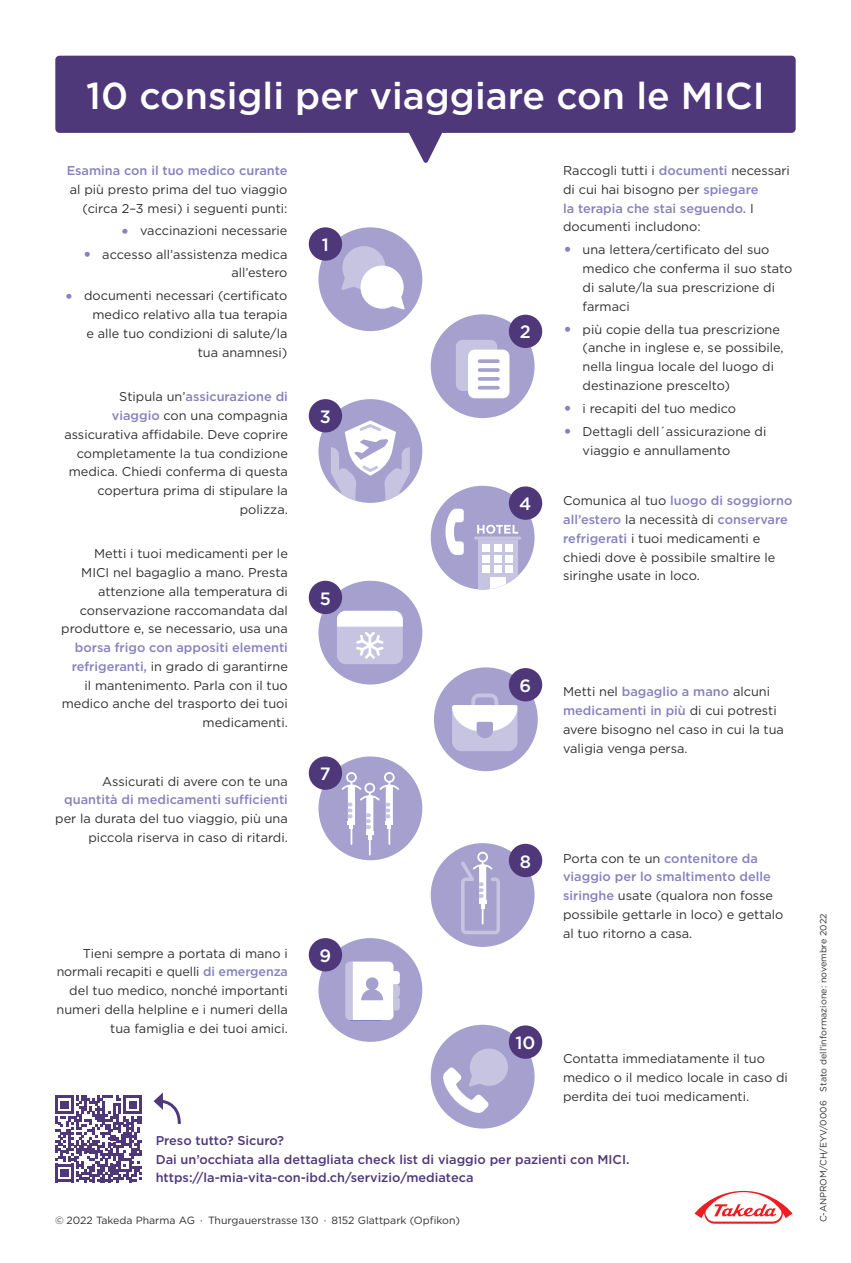
<style>
.page{position:relative;width:851px;height:1263px;background:#fff}
.page>*{position:absolute;margin:0;border:0;box-sizing:border-box;transform-origin:0 0}
.t1{font:500 37.5px "Gotham";color:#fff}
.t2{font:500 17.85px "Gotham";color:#fff}
.t3{font:12.75px/18.8px "Gotham";color:#312f30;text-align:right}
.t4{font:500 12.75px/18.8px "Gotham";color:#4e387a}
.t5{font:500 12.75px "Gotham";color:#8781bd}
.t6{font:10.5px "Gotham";color:#312f30}
.t7{font:9px "Gotham";color:#312f30}
.s1{font-size:19.2px;color:#8781bd}
.s2{font-weight:500;color:#8781bd}
</style>
<div class="page">
<div style="left:55px;top:56px;width:740px;height:77px;background:#4e387a;border-radius:4px"></div>
<svg style="left:403px;top:132px;width:45px;height:31px"></svg>
<div style="left:318px;top:938px;width:104px;height:104px;background:#a5a0ce;border-radius:50%"></div>
<div style="left:430px;top:1025px;width:104px;height:103px;background:#a5a0ce;border-radius:50%"></div>
<div style="left:309px;top:938px;width:33px;height:33px;background:#4e387a;border-radius:50%"></div>
<div style="left:508px;top:1025px;width:34px;height:34px;background:#4e387a;border-radius:50%"></div>
<div style="left:318px;top:581px;width:104px;height:103px;background:#a5a0ce;border-radius:50%"></div>
<div style="left:434px;top:667px;width:103px;height:104px;background:#a5a0ce;border-radius:50%"></div>
<div style="left:508px;top:668px;width:34px;height:33px;background:#4e387a;border-radius:50%"></div>
<div style="left:318px;top:756px;width:104px;height:104px;background:#a5a0ce;border-radius:50%"></div>
<div style="left:430px;top:843px;width:104px;height:104px;background:#a5a0ce;border-radius:50%"></div>
<div style="left:309px;top:756px;width:33px;height:34px;background:#4e387a;border-radius:50%"></div>
<div style="left:508px;top:844px;width:34px;height:33px;background:#4e387a;border-radius:50%"></div>
<div style="left:318px;top:399px;width:104px;height:104px;background:#a5a0ce;border-radius:50%"></div>
<div style="left:430px;top:486px;width:104px;height:103px;background:#a5a0ce;border-radius:50%"></div>
<div style="left:478px;top:540px;width:39px;height:49px;background:#c6c4e1"></div>
<hr style="left:474px;top:536px;width:47px;height:4px;background:#bfbcdc;border-radius:2px">
<div style="left:482px;top:565px;width:7px;height:8px;background:#fff"></div>
<div style="left:489px;top:577px;width:16px;height:12px;background:#fff"></div>
<div style="left:482px;top:544px;width:7px;height:8px;background:#fff"></div>
<div style="left:482px;top:555px;width:7px;height:7px;background:#fff"></div>
<div style="left:494px;top:544px;width:7px;height:8px;background:#fff"></div>
<div style="left:494px;top:555px;width:7px;height:7px;background:#fff"></div>
<div style="left:494px;top:565px;width:7px;height:8px;background:#fff"></div>
<div style="left:505px;top:544px;width:8px;height:8px;background:#fff"></div>
<div style="left:505px;top:555px;width:8px;height:7px;background:#fff"></div>
<div style="left:505px;top:565px;width:8px;height:8px;background:#fff"></div>
<svg style="left:477px;top:525px;width:41px;height:9px"></svg>
<div style="left:309px;top:399px;width:33px;height:33px;background:#4e387a;border-radius:50%"></div>
<div style="left:508px;top:486px;width:34px;height:34px;background:#4e387a;border-radius:50%"></div>
<div style="left:318px;top:227px;width:104px;height:104px;background:#a5a0ce;border-radius:50%"></div>
<div style="left:430px;top:314px;width:104px;height:104px;background:#a5a0ce;border-radius:50%"></div>
<div style="left:309px;top:227px;width:33px;height:34px;background:#4e387a;border-radius:50%"></div>
<div style="left:508px;top:315px;width:34px;height:33px;background:#4e387a;border-radius:50%"></div>
<div style="left:342px;top:246px;width:43px;height:43px;background:#c6c4e1;border-radius:50%"></div>
<svg style="left:341px;top:274px;width:18px;height:16px"></svg>
<div style="left:360px;top:266px;width:43px;height:43px;background:#fff;border-radius:50%"></div>
<svg style="left:386px;top:293px;width:19px;height:17px"></svg>
<div style="left:456px;top:340px;width:41px;height:51px;background:#c6c4e1;border-radius:7px"></div>
<div style="left:468px;top:350px;width:41px;height:48px;background:#fff;border-radius:7px"></div>
<div style="left:309px;top:581px;width:33px;height:33px;background:#4e387a;border-radius:50%"></div>
<div style="left:337px;top:611px;width:66px;height:53px;background:#c6c4e1;border-radius:9px"></div>
<svg style="left:331px;top:420px;width:79px;height:82px"></svg>
<svg style="left:452px;top:693px;width:65px;height:58px"></svg>
<svg style="left:345px;top:961px;width:55px;height:59px"></svg>
<div style="left:469px;top:1048px;width:39px;height:38px;background:#c6c4e1;border-radius:50%"></div>
<svg style="left:443px;top:1067px;width:46px;height:46px"></svg>
<svg style="left:445px;top:509px;width:18px;height:46px"></svg>
<svg style="left:337px;top:611px;width:66px;height:48px"></svg>
<svg style="left:341px;top:772px;width:58px;height:83px"></svg>
<svg style="left:461px;top:852px;width:39px;height:82px"></svg>
<svg style="left:694px;top:1190px;width:99px;height:34px"></svg>
<svg style="left:153px;top:1092px;width:28px;height:32px"></svg>
<svg style="left:477px;top:377px;width:22px;height:4px"></svg>
<svg style="left:477px;top:386px;width:22px;height:4px"></svg>
<hr style="left:477px;top:368px;width:22px;height:4px;background:#aba7d1;border-radius:2px">
<svg style="left:477px;top:359px;width:22px;height:4px"></svg>
<svg style="left:55px;top:1095px;width:87px;height:87px"></svg>
<h1 class="t1" style="left:86px;top:71px;width:680px">10 consigli per viaggiare con le MICI</h1>
<p class="t5" style="left:67px;top:162px;width:222px">Esamina con il tuo medico curante</p>
<p class="t3" style="left:70px;top:180px;width:219px">al più presto prima del tuo viaggio (circa 2–3 mesi) i seguenti punti:</p>
<p class="t3" style="left:121px;top:221px;width:168px"><span class="s1">•</span> vaccinazioni necessarie</p>
<p class="t3" style="left:83px;top:244px;width:206px"><span class="s1">•</span> accesso all’assistenza medica all’estero</p>
<p class="t3" style="left:64px;top:286px;width:224px"><span class="s1">•</span> documenti necessari (certificato medico relativo alla tua terapia<br>e alle tuo condizioni di salute/la tua anamnesi)</p>
<p class="t3" style="left:64px;top:387px;width:225px">Stipula un’<span class="s2">assicurazione di<br>viaggio</span> con una compagnia assicurativa affidabile. Deve coprire completamente la tua condizione medica. Chiedi conferma di questa copertura prima di stipulare la polizza.</p>
<p class="t3" style="left:61px;top:544px;width:228px">Metti i tuoi medicamenti per le<br>MICI nel bagaglio a mano. Presta attenzione alla temperatura di conservazione raccomandata dal produttore e, se necessario, usa una</p>
<p class="t3" style="left:62px;top:638px;width:227px"><span class="s2">borsa frigo con appositi elementi refrigeranti,</span> in grado di garantirne<br>il mantenimento. Parla con il tuo medico anche del trasporto dei tuoi medicamenti.</p>
<p class="t3" style="left:102px;top:771px;width:187px">Assicurati di avere con te una</p>
<p class="t5" style="left:64px;top:791px;width:225px">quantità di medicamenti sufficienti</p>
<p class="t3" style="left:55px;top:809px;width:234px">per la durata del tuo viaggio, più una piccola riserva in caso di ritardi.</p>
<h2 class="t2" style="left:322px;top:233px;width:9px">1</h2>
<h2 class="t2" style="left:320px;top:405px;width:13px">3</h2>
<h2 class="t2" style="left:319px;top:586px;width:13px">5</h2>
<h2 class="t2" style="left:320px;top:762px;width:12px">7</h2>
<p class="t3" style="left:57px;top:943px;width:233px">Tieni sempre a portata di mano i normali recapiti e quelli <span class="s2">di emergenza </span>del tuo medico, nonché importanti numeri della helpline e i numeri della tua famiglia e dei tuoi amici.</p>
<h2 class="t2" style="left:319px;top:944px;width:13px">9</h2>
<h2 class="t2" style="left:520px;top:320px;width:12px">2</h2>
<h2 class="t2" style="left:519px;top:492px;width:14px">4</h2>
<p class="t3" style="left:563px;top:161px;width:228px;text-align:left">Raccogli tutti i <span class="s2">documenti</span> necessari di cui hai bisogno per <span class="s2">spiegare<br>la terapia che stai seguendo.</span> I documenti includono:</p>
<p class="t3" style="left:582px;top:240px;width:211px;text-align:left;text-indent:-20px"><span class="s1">•</span> una lettera/certificato del suo medico che conferma il suo stato di salute/la sua prescrizione di farmaci</p>
<p class="t3" style="left:582px;top:319px;width:203px;text-align:left;text-indent:-20px"><span class="s1">•</span> più copie della tua prescrizione (anche in inglese e, se possibile, nella lingua locale del luogo di destinazione prescelto)</p>
<p class="t3" style="left:563px;top:399px;width:174px"><span class="s1">•</span> i recapiti del tuo medico</p>
<p class="t3" style="left:582px;top:422px;width:185px;text-align:left;text-indent:-20px"><span class="s1">•</span> Dettagli dell´assicurazione di viaggio e annullamento</p>
<p class="t3" style="left:563px;top:491px;width:230px;text-align:left">Comunica al tuo <span class="s2">luogo di soggiorno all’estero</span> la necessità di <span class="s2">conservare refrigerati</span> i tuoi medicamenti e chiedi dove è possibile smaltire le siringhe usate in loco.</p>
<h2 class="t2" style="left:519px;top:674px;width:13px">6</h2>
<p class="t3" style="left:563px;top:682px;width:222px;text-align:left">Metti nel <span class="s2">bagaglio a mano</span> alcuni <span class="s2">medicamenti in più</span> di cui potresti avere bisogno nel caso in cui la tua valigia venga persa.</p>
<h2 class="t2" style="left:519px;top:850px;width:13px">8</h2>
<p class="t3" style="left:563px;top:848px;width:222px;text-align:left">Porta con te un <span class="s2">contenitore da viaggio per lo smaltimento delle siringhe</span> usate (qualora non fosse possibile gettarle in loco) e gettalo al tuo ritorno a casa.</p>
<h2 class="t2" style="left:515px;top:1031px;width:21px">10</h2>
<p class="t3" style="left:563px;top:1049px;width:226px;text-align:left">Contatta immediatamente il tuo medico o il medico locale in caso di perdita dei tuoi medicamenti.</p>
<p class="t4" style="left:156px;top:1131px;width:475px">Preso tutto? Sicuro?<br>Dai un’occhiata alla dettagliata check list di viaggio per pazienti con MICI. https://la-mia-vita-con-ibd.ch/servizio/mediateca</p>
<p class="t6" style="left:55px;top:1213px;width:406px">© 2022 Takeda Pharma AG · Thurgauerstrasse 130 · 8152 Glattpark (Opfikon)</p>
<p class="t7" style="left:817px;top:1222px;width:310px;rotate:-90deg">C-ANPROM/CH/EYV/0006 Stato dell’informazione: novembre 2022</p>
</div>
